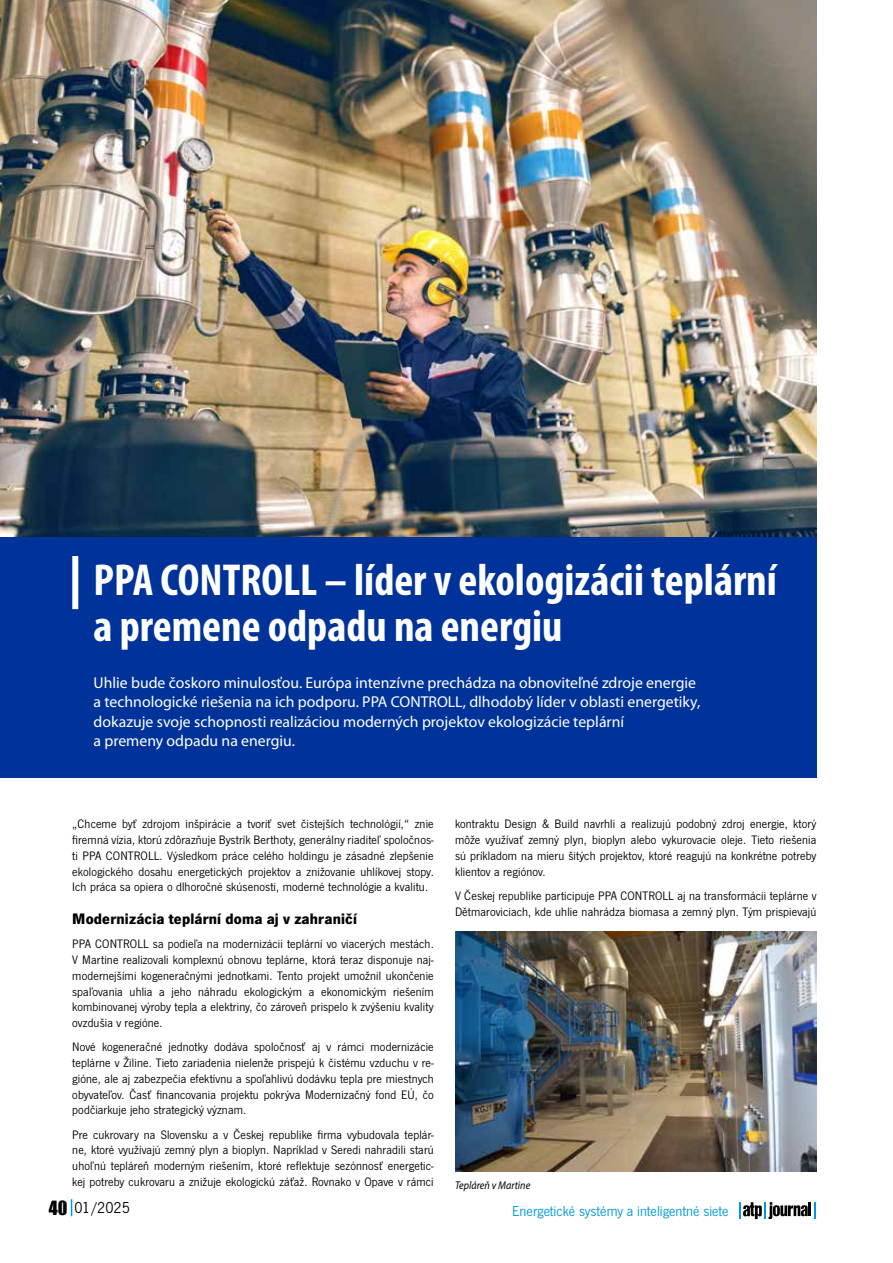
<style>
.page{position:relative;width:893px;height:1263px;background:#fff}
.page>*{position:absolute;margin:0;border:0;box-sizing:border-box;transform-origin:0 0}
.t1{font:700 condensed 45px/46.5px "Myriad Pro";color:#fff}
.t2{font:16.5px "News Gothic TOT";color:#000}
.t3{font:15.75px/19.5px "Myriad Pro";color:#fff}
.t4{font:700 15.75px "News Gothic TOT";letter-spacing:.01em;color:#000}
.t5{font:15px "News Gothic TOT";color:#009adb}
.t6{font:12.75px/15.8px "News Gothic TOT";letter-spacing:.01em;color:#000;text-align:justify}
.t7{font:italic 11.25px "Myriad Pro";color:#000;scale:.9 1}
.s1{font-family:"Impact";font-size:18px}
</style>
<div class="page">
<svg style="left:814px;top:1202px;width:2px;height:17px"></svg>
<svg style="left:739px;top:1202px;width:69px;height:17px"></svg>
<hr style="left:808px;top:1202px;width:3px;height:14px;background:#000">
<svg style="left:71px;top:1199px;width:1px;height:17px"></svg>
<img style="left:0;top:0;width:816px;height:537px">
<img style="left:455px;top:932px;width:361px;height:239px">
<div style="left:0;top:537px;width:816px;height:240px;background:#039"></div>
<div style="left:72px;top:556px;width:6px;height:53px;background:#fff"></div>
<h1 class="t1" style="left:94px;top:557px;width:685px">PPA CONTROLL – líder v ekologizácii teplární a premene odpadu na energiu</h1>
<p class="t3" style="left:94px;top:673px;width:608px">Uhlie bude čoskoro minulosťou. Európa intenzívne prechádza na obnoviteľné zdroje energie a technologické riešenia na ich podporu. PPA CONTROLL, dlhodobý líder v oblasti energetiky, dokazuje svoje schopnosti realizáciou moderných projektov ekologizácie teplární<br>a premeny odpadu na energiu.</p>
<p class="t6" style="left:72px;top:816px;width:363px">„Chceme byť zdrojom inšpirácie a tvoriť svet čistejších technológií,“ znie firemná vízia, ktorú zdôrazňuje Bystrík Berthoty, generálny riaditeľ spoločnos&shy;ti PPA CONTROLL. Výsledkom práce celého holdingu je zásadné zlepšenie ekologického dosahu energetických projektov a znižovanie uhlíkovej stopy.<br>Ich práca sa opiera o dlhoročné skúsenosti, moderné technológie a kvalitu.</p>
<p class="t4" style="left:72px;top:909px;width:286px">Modernizácia teplární doma aj v zahraničí</p>
<p class="t6" style="left:72px;top:936px;width:363px">PPA CONTROLL sa podieľa na modernizácii teplární vo viacerých mestách.<br>V Martine realizovali komplexnú obnovu teplárne, ktorá teraz disponuje naj&shy;modernejšími kogeneračnými jednotkami. Tento projekt umožnil ukončenie spaľovania uhlia a jeho náhradu ekologickým a ekonomickým riešením kombinovanej výroby tepla a elektriny, čo zároveň prispelo k zvýšeniu kvality ovzdušia v regióne.</p>
<p class="t6" style="left:72px;top:1039px;width:363px">Nové kogeneračné jednotky dodáva spoločnosť aj v rámci modernizácie teplárne v Žiline. Tieto zariadenia nielenže prispejú k čistému vzduchu v re&shy;gióne, ale aj zabezpečia efektívnu a spoľahlivú dodávku tepla pre miestnych obyvateľov. Časť financovania projektu pokrýva Modernizačný fond EÚ, čo podčiarkuje jeho strategický význam.</p>
<p class="t6" style="left:72px;top:1127px;width:363px">Pre cukrovary na Slovensku a v Českej republike firma vybudovala teplár&shy;ne, ktoré využívajú zemný plyn a bioplyn. Napríklad v Seredi nahradili starú uhoľnú tepláreň moderným riešením, ktoré reflektuje sezónnosť energetic&shy;kej potreby cukrovaru a znižuje ekologickú záťaž. Rovnako v Opave v rámci</p>
<p class="t6" style="left:455px;top:816px;width:363px">kontraktu Design &amp; Build navrhli a realizujú podobný zdroj energie, ktorý môže využívať zemný plyn, bioplyn alebo vykurovacie oleje. Tieto riešenia sú príkladom na mieru šitých projektov, ktoré reagujú na konkrétne potreby klientov a regiónov.</p>
<p class="t6" style="left:455px;top:888px;width:363px">V Českej republike participuje PPA CONTROLL aj na transformácii teplárne v<br>Dětmaroviciach, kde uhlie nahrádza biomasa a zemný plyn. Tým prispievajú</p>
<p class="t7" style="left:455px;top:1178px;width:85px">Tepláreň v Martine</p>
<p class="t2" style="left:49px;top:1199px;width:82px"><span class="s1">40</span> 01/2025</p>
<p class="t5" style="left:512px;top:1202px;width:218px">Energetické systémy a inteligentné siete</p>
</div>
